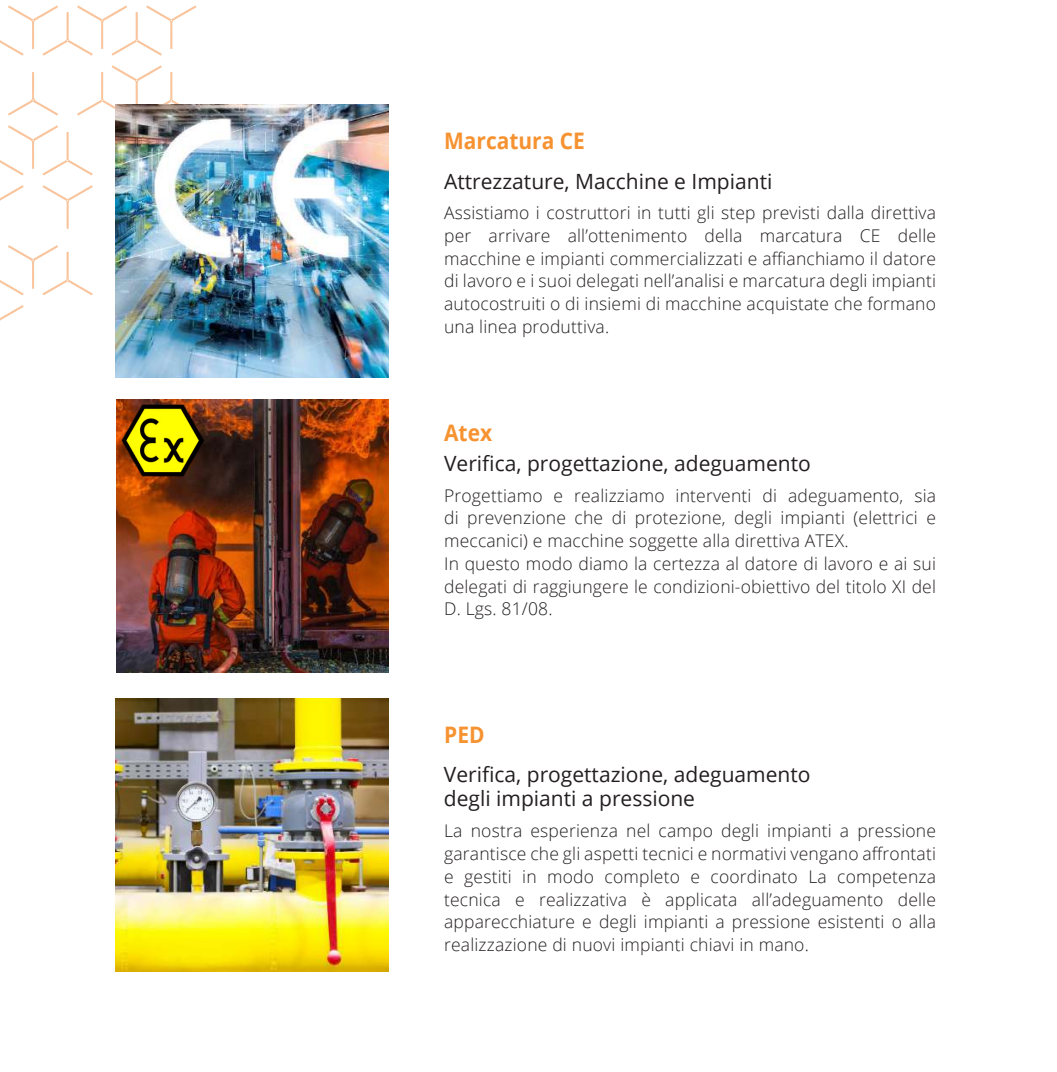
<style>
.page{position:relative;width:1057px;height:1072px;background:#fff}
.page>*{position:absolute;margin:0;border:0;box-sizing:border-box;transform-origin:0 0}
.t1{font:700 22.75px "Open Sans";color:#f69230;scale:.92 1}
.t2{font:21px/24.5px "Open Sans";color:#231f20}
.t3{font:300 17.5px/22.8px "Open Sans";letter-spacing:.01em;color:#231f20;text-align:justify}
</style>
<div class="page">
<img style="left:115px;top:698px;width:273px;height:273px">
<img style="left:116px;top:399px;width:273px;height:273px">
<img style="left:116px;top:400px;width:91px;height:79px">
<svg style="left:0;top:185px;width:24px;height:16px"></svg>
<svg style="left:0;top:305px;width:24px;height:16px"></svg>
<svg style="left:43px;top:185px;width:50px;height:44px"></svg>
<svg style="left:77px;top:65px;width:102px;height:50px"></svg>
<svg style="left:8px;top:72px;width:50px;height:43px"></svg>
<svg style="left:0;top:125px;width:93px;height:50px"></svg>
<svg style="left:0;top:245px;width:93px;height:50px"></svg>
<svg style="left:0;top:5px;width:196px;height:51px"></svg>
<img style="left:115px;top:104px;width:273px;height:273px">
<h1 class="t1" style="left:444px;top:125px;width:154px">Marcatura CE</h1>
<p class="t2" style="left:444px;top:168px;width:330px">Attrezzature, Macchine e Impianti</p>
<p class="t3" style="left:444px;top:201px;width:493px">Assistiamo i costruttori in tutti gli step previsti dalla direttiva per arrivare all’ottenimento della marcatura CE delle macchine e impianti commercializzati e affianchiamo il datore di lavoro e i suoi delegati nell’analisi e marcatura degli impianti autocostruiti o di insiemi di macchine acquistate che formano una linea produttiva.</p>
<h1 class="t1" style="left:444px;top:417px;width:54px">Atex</h1>
<p class="t2" style="left:444px;top:451px;width:368px">Verifica, progettazione, adeguamento</p>
<p class="t3" style="left:444px;top:483px;width:493px;text-align:left">Progettiamo e realizziamo interventi di adeguamento, sia di prevenzione che di protezione, degli impianti (elettrici e meccanici) e macchine soggette alla direttiva ATEX.<br>In questo modo diamo la certezza al datore di lavoro e ai sui delegati di raggiungere le condizioni-obiettivo del titolo XI del D. Lgs. 81/08.</p>
<h1 class="t1" style="left:444px;top:718px;width:45px">PED</h1>
<p class="t2" style="left:444px;top:761px;width:368px">Verifica, progettazione, adeguamento degli impianti a pressione</p>
<p class="t3" style="left:444px;top:819px;width:493px">La nostra esperienza nel campo degli impianti a pressione garantisce che gli aspetti tecnici e normativi vengano affrontati e gestiti in modo completo e coordinato La competenza tecnica e realizzativa è applicata all’adeguamento delle apparecchiature e degli impianti a pressione esistenti o alla realizzazione di nuovi impianti chiavi in mano.</p>
</div>
